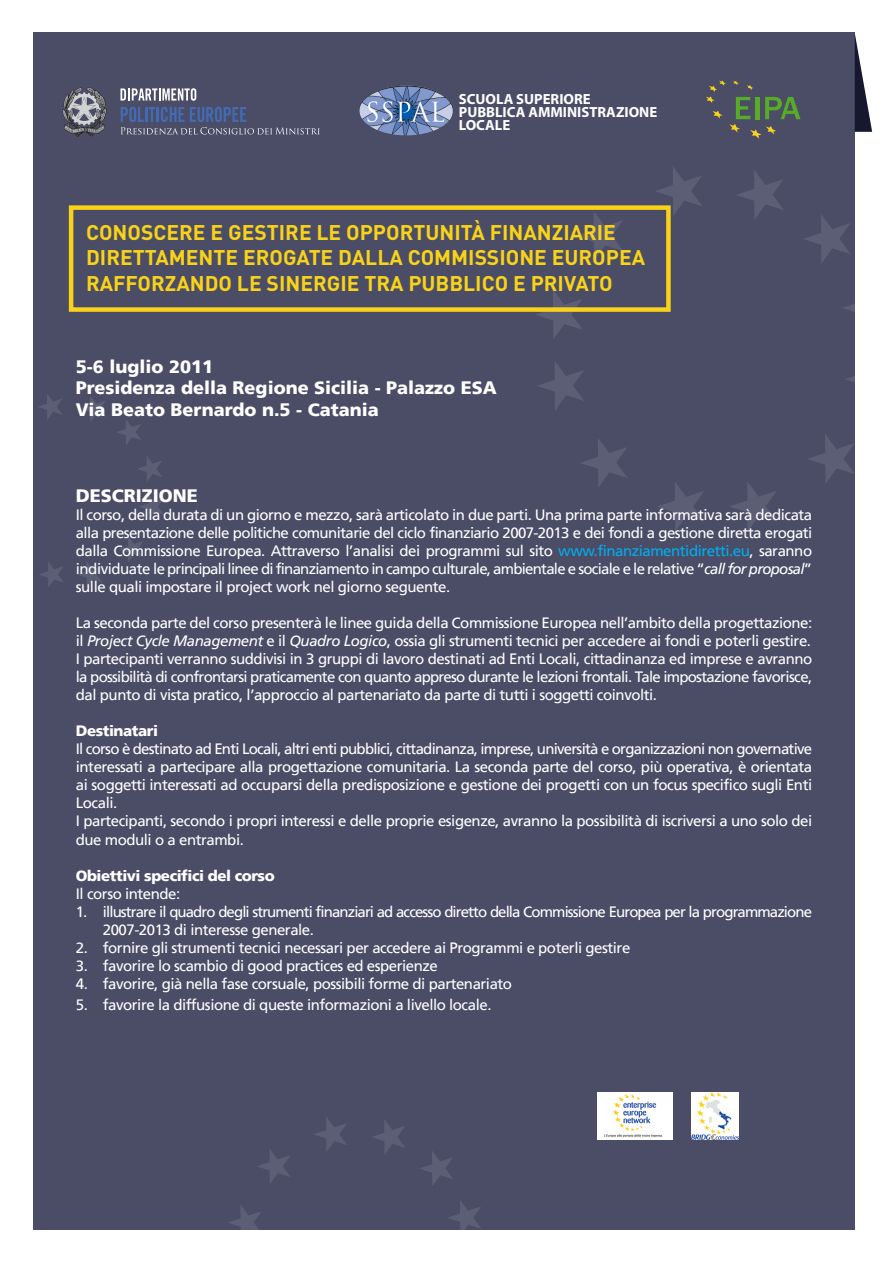
<style>
.page{position:relative;width:893px;height:1263px;background:#fff}
.page>*{position:absolute;margin:0;border:0;box-sizing:border-box;transform-origin:0 0}
.t1{font:700 21px/25.2px "DIN";color:#f9d318}
.t2{font:900 18px/21.6px "Frutiger LT";color:#fff}
.t3{font:15px/18px "Frutiger LT";letter-spacing:-.03em;color:#fff;text-align:justify}
.t4{font:15px/18px "Frutiger LT";letter-spacing:-.06em;color:#fff}
.t5{font:900 15px "Frutiger LT";letter-spacing:-.03em;color:#fff}
.t6{font:700 14.7px/12.9px "Myriad Pro";color:#fff}
.s1{color:#00aeef}
.s2{font-style:italic}
</style>
<div class="page">
<div style="left:33px;top:33px;width:822px;height:1197px;background:#4b4d67"></div>
<svg style="left:855px;top:34px;width:17px;height:98px"></svg>
<svg style="left:706px;top:81px;width:94px;height:58px"></svg>
<img style="left:359px;top:86px;width:94px;height:50px">
<svg style="left:63px;top:87px;width:44px;height:50px"></svg>
<svg style="left:120px;top:88px;width:76px;height:13px"></svg>
<svg style="left:121px;top:107px;width:199px;height:27px"></svg>
<img style="left:598px;top:1093px;width:74px;height:46px">
<img style="left:691px;top:1093px;width:47px;height:46px">
<svg style="left:804px;top:215px;width:46px;height:48px"></svg>
<svg style="left:738px;top:170px;width:45px;height:48px"></svg>
<svg style="left:656px;top:167px;width:46px;height:48px"></svg>
<svg style="left:577px;top:212px;width:46px;height:48px"></svg>
<svg style="left:536px;top:290px;width:46px;height:49px"></svg>
<svg style="left:538px;top:362px;width:46px;height:48px"></svg>
<svg style="left:581px;top:439px;width:46px;height:48px"></svg>
<svg style="left:658px;top:482px;width:46px;height:49px"></svg>
<svg style="left:730px;top:482px;width:46px;height:48px"></svg>
<svg style="left:809px;top:435px;width:45px;height:47px"></svg>
<svg style="left:847px;top:376px;width:8px;height:6px"></svg>
<svg style="left:844px;top:304px;width:11px;height:8px"></svg>
<svg style="left:117px;top:420px;width:24px;height:25px"></svg>
<svg style="left:82px;top:396px;width:23px;height:24px"></svg>
<svg style="left:39px;top:394px;width:23px;height:25px"></svg>
<svg style="left:39px;top:562px;width:24px;height:25px"></svg>
<svg style="left:78px;top:562px;width:24px;height:25px"></svg>
<svg style="left:120px;top:537px;width:23px;height:25px"></svg>
<svg style="left:140px;top:494px;width:23px;height:25px"></svg>
<svg style="left:138px;top:457px;width:23px;height:24px"></svg>
<svg style="left:420px;top:1151px;width:33px;height:34px"></svg>
<svg style="left:373px;top:1120px;width:32px;height:33px"></svg>
<svg style="left:314px;top:1117px;width:33px;height:34px"></svg>
<svg style="left:258px;top:1150px;width:32px;height:33px"></svg>
<svg style="left:229px;top:1206px;width:32px;height:24px"></svg>
<svg style="left:448px;top:1201px;width:32px;height:29px"></svg>
<div style="left:69px;top:205px;width:602px;height:107px;border:4px solid #f9d318"></div>
<p class="t6" style="left:459px;top:92px;width:200px">SCUOLA SUPERIORE<br>PUBBLICA AMMINISTRAZIONE<br>LOCALE</p>
<h1 class="t1" style="left:86px;top:219px;width:560px">CONOSCERE E GESTIRE LE OPPORTUNITÀ FINANZIARIE<br>DIRETTAMENTE EROGATE DALLA COMMISSIONE EUROPEA<br>RAFFORZANDO LE SINERGIE TRA PUBBLICO E PRIVATO</h1>
<p class="t2" style="left:76px;top:356px;width:422px">5-6 luglio 2011<br>Presidenza della Regione Sicilia - Palazzo ESA<br>Via Beato Bernardo n.5 - Catania</p>
<p class="t2" style="left:76px;top:485px;width:124px">DESCRIZIONE</p>
<p class="t3" style="left:76px;top:506px;width:738px">Il corso, della durata di un giorno e mezzo, sarà articolato in due parti. Una prima parte informativa sarà dedicata alla presentazione delle politiche comunitarie del ciclo finanziario 2007-2013 e dei fondi a gestione diretta erogati dalla Commissione Europea. Attraverso l’analisi dei programmi sul sito <span class="s1">www.finanziamentidiretti.eu</span>, saranno individuate le principali linee di finanziamento in campo culturale, ambientale e sociale e le relative “<span class="s2">call for proposal</span>” sulle quali impostare il project work nel giorno seguente.</p>
<p class="t3" style="left:76px;top:614px;width:738px">La seconda parte del corso presenterà le linee guida della Commissione Europea nell’ambito della progettazione: il <span class="s2">Project Cycle Management</span> e il <span class="s2">Quadro Logico</span>, ossia gli strumenti tecnici per accedere ai fondi e poterli gestire.<br>I partecipanti verranno suddivisi in 3 gruppi di lavoro destinati ad Enti Locali, cittadinanza ed imprese e avranno la possibilità di confrontarsi praticamente con quanto appreso durante le lezioni frontali. Tale impostazione favorisce, dal punto di vista pratico, l’approccio al partenariato da parte di tutti i soggetti coinvolti.</p>
<p class="t5" style="left:76px;top:722px;width:84px">Destinatari</p>
<p class="t3" style="left:76px;top:740px;width:738px;text-align:left">Il corso è destinato ad Enti Locali, altri enti pubblici, cittadinanza, imprese, università e organizzazioni non governative interessati a partecipare alla progettazione comunitaria. La seconda parte del corso, più operativa, è orientata ai soggetti interessati ad occuparsi della predisposizione e gestione dei progetti con un focus specifico sugli Enti Locali.<br>I partecipanti, secondo i propri interessi e delle proprie esigenze, avranno la possibilità di iscriversi a uno solo dei due moduli o a entrambi.</p>
<p class="t5" style="left:76px;top:866px;width:200px">Obiettivi specifici del corso</p>
<p class="t3" style="left:76px;top:884px;width:106px">Il corso intende:</p>
<p class="t4" style="left:103px;top:902px;width:711px;text-indent:-27px">1. illustrare il quadro degli strumenti finanziari ad accesso diretto della Commissione Europea per la programmazione<br>2007-2013 di interesse generale.</p>
<p class="t3" style="left:76px;top:938px;width:556px">2. fornire gli strumenti tecnici necessari per accedere ai Programmi e poterli gestire</p>
<p class="t3" style="left:76px;top:956px;width:364px">3. favorire lo scambio di good practices ed esperienze</p>
<p class="t3" style="left:76px;top:974px;width:438px">4. favorire, già nella fase corsuale, possibili forme di partenariato</p>
<p class="t3" style="left:76px;top:996px;width:417px">5. favorire la diffusione di queste informazioni a livello locale.</p>
</div>
